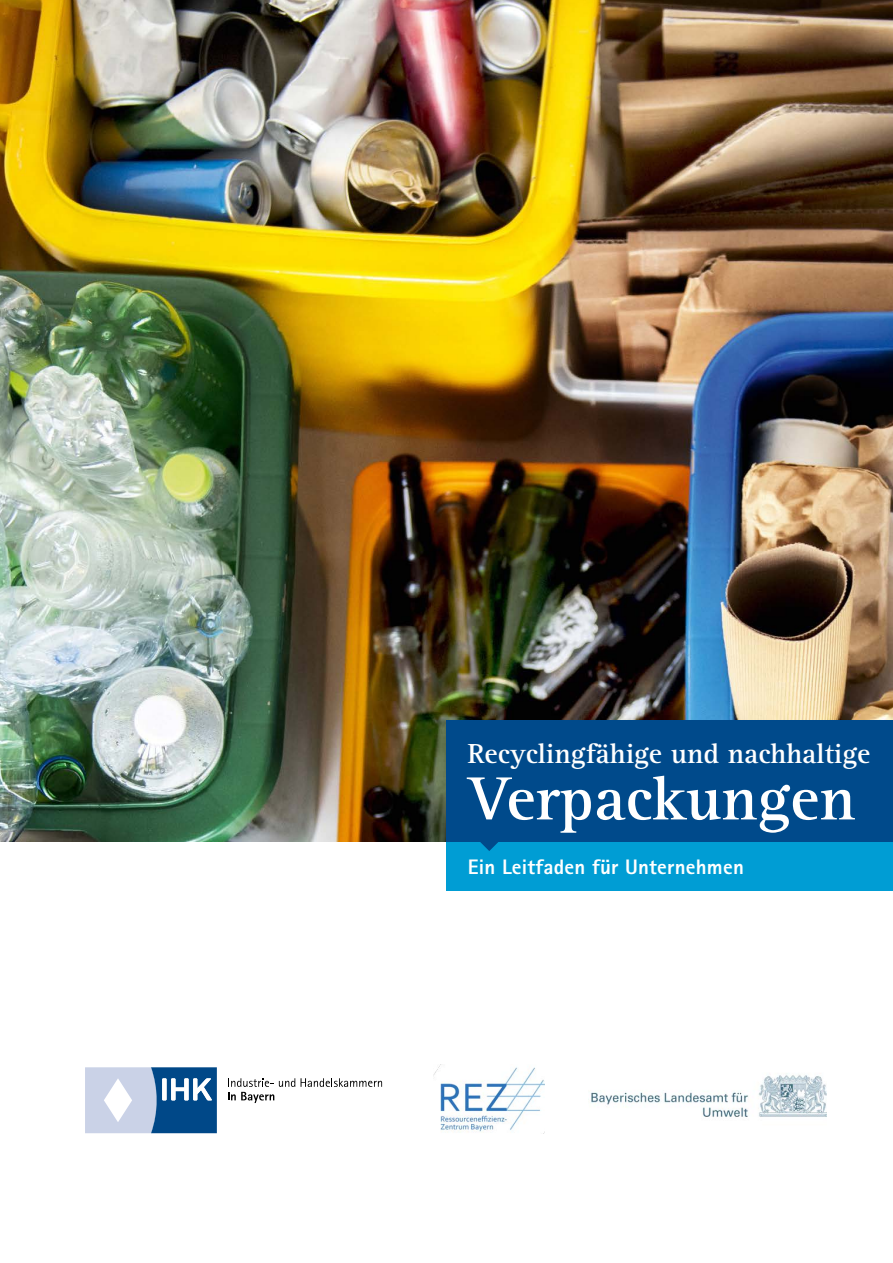
<style>
.page{position:relative;width:893px;height:1263px;background:#fff}
.page>*{position:absolute;margin:0;border:0;box-sizing:border-box;transform-origin:0 0}
.t1{font:700 63px "Rotis Serif Std";color:#fff}
.t2{font:700 28.5px "Rotis Serif Std";color:#fff}
.Titel_Subline{font:800 21px "Rotis Sans Serif Std";letter-spacing:.01em;color:#fff}
</style>
<div class="page">
<img style="left:0;top:0;width:893px;height:842px">
<div style="left:446px;top:720px;width:447px;height:122px;background:#004a8b"></div>
<div style="left:446px;top:842px;width:447px;height:48px;background:#009dd4"></div>
<svg style="left:480px;top:842px;width:18px;height:9px"></svg>
<svg style="left:85px;top:1067px;width:132px;height:66px"></svg>
<svg style="left:301px;top:1078px;width:81px;height:9px"></svg>
<svg style="left:228px;top:1078px;width:67px;height:25px"></svg>
<img style="left:434px;top:1066px;width:111px;height:67px">
<img style="left:591px;top:1073px;width:235px;height:44px">
<p class="t2" style="left:468px;top:736px;width:404px">Recyclingfähige und nachhaltige</p>
<p class="t1" style="left:468px;top:761px;width:389px">Verpackungen</p>
<p class="Titel_Subline" style="left:468px;top:853px;width:278px">Ein Leitfaden für Unternehmen</p>
</div>
